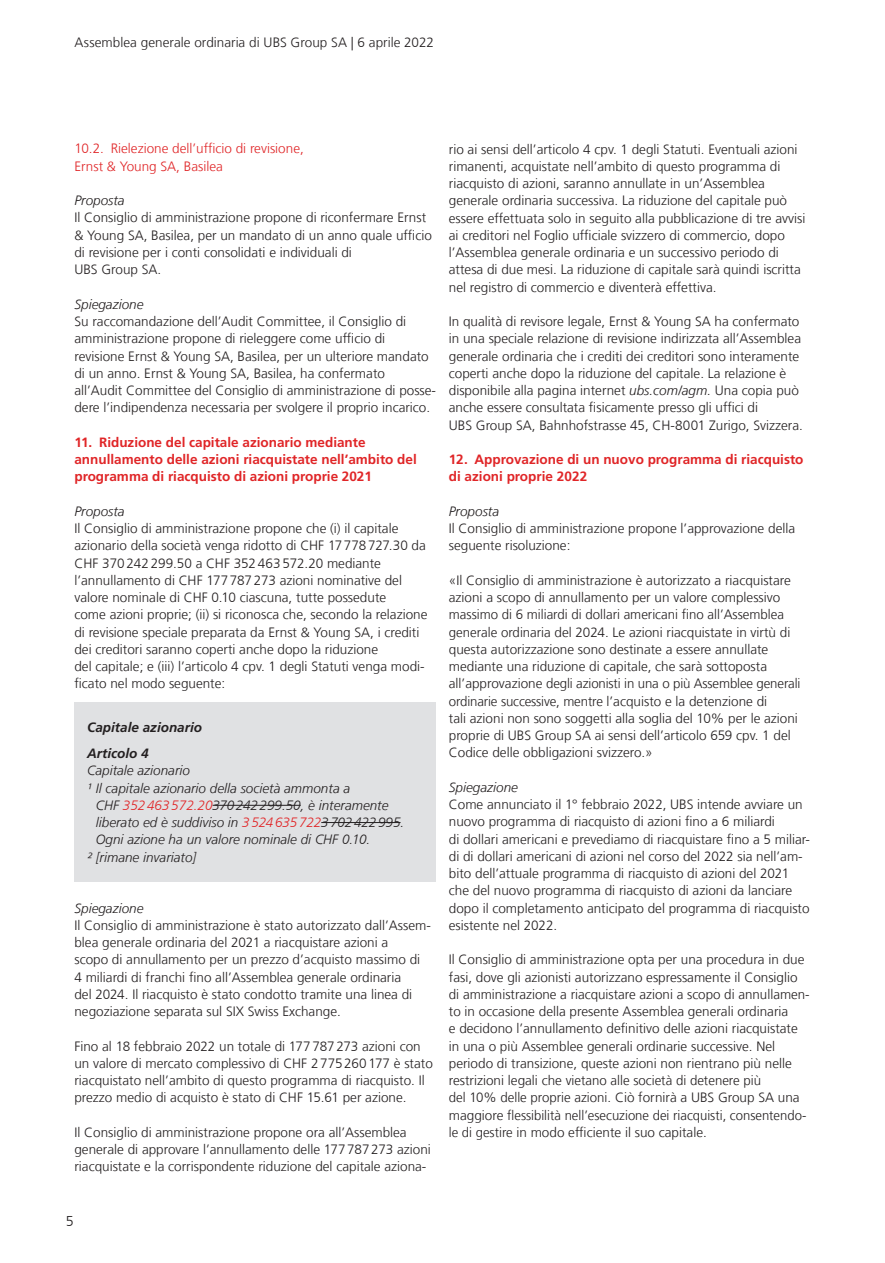
<style>
.page{position:relative;width:885px;height:1263px;background:#fff}
.page>*{position:absolute;margin:0;border:0;box-sizing:border-box;transform-origin:0 0}
.t1{font:300 14.25px "Frutiger LT Com";color:#231f20}
.t2{font:300 13.5px/17.2px "Frutiger LT Com";color:#231f20}
.t3{font:italic 300 13.5px "Frutiger LT Com";color:#231f20}
.t4{font:700 13.5px/17.2px "Frutiger LT Com";color:#e02527}
.t5{font:300 13.5px/17.2px "Frutiger LT Com";color:#e02527}
.t6{font:italic 700 13.5px/25.8px "Frutiger LT Com";color:#231f20}
.s1{color:#e02527}
.s2{font-style:italic}
</style>
<div class="page">
<div style="left:74px;top:702px;width:362px;height:180px;background:#e0e1e3"></div>
<hr style="left:212px;top:805px;width:89px;height:1px;background:#231f20">
<hr style="left:321px;top:822px;width:79px;height:1px;background:#231f20">
<p class="t2" style="left:74px;top:34px;width:361px">Assemblea generale ordinaria di UBS Group SA | 6 aprile 2022</p>
<p class="t5" style="left:74px;top:140px;width:231px">10.2. Rielezione dell’ufficio di revisione,<br>Ernst &amp; Young SA, Basilea</p>
<p class="t3" style="left:74px;top:193px;width:52px">Proposta</p>
<p class="t2" style="left:74px;top:209px;width:359px">Il Consiglio di amministrazione propone di riconfermare Ernst &amp; Young SA, Basilea, per un mandato di un anno quale ufficio di revisione per i conti consolidati e individuali di<br>UBS Group SA.</p>
<p class="t3" style="left:74px;top:296px;width:71px">Spiegazione</p>
<p class="t2" style="left:74px;top:313px;width:363px">Su raccomandazione dell’Audit Committee, il Consiglio di amministrazione propone di rieleggere come ufficio di revisione Ernst &amp; Young SA, Basilea, per un ulteriore mandato di un anno. Ernst &amp; Young SA, Basilea, ha confermato all’Audit Committee del Consiglio di amministrazione di posse&shy;dere l’indipendenza necessaria per svolgere il proprio incarico.</p>
<p class="t4" style="left:74px;top:434px;width:344px">11. Riduzione del capitale azionario mediante annullamento delle azioni riacquistate nell’ambito del programma di riacquisto di azioni proprie 2021</p>
<p class="t3" style="left:74px;top:503px;width:52px">Proposta</p>
<p class="t2" style="left:74px;top:520px;width:354px">Il Consiglio di amministrazione propone che (i) il capitale azionario della società venga ridotto di CHF 17778727.30 da CHF 370242299.50 a CHF 352463572.20 mediante l’annullamento di CHF 177787273 azioni nominative del valore nominale di CHF 0.10 ciascuna, tutte possedute<br>come azioni proprie; (ii) si riconosca che, secondo la relazione di revisione speciale preparata da Ernst &amp; Young SA, i crediti dei creditori saranno coperti anche dopo la riduzione<br>del capitale; e (iii) l’articolo 4 cpv. 1 degli Statuti venga modi&shy;ficato nel modo seguente:</p>
<p class="t6" style="left:87px;top:715px;width:116px">Capitale azionario<br>Articolo 4</p>
<p class="t3" style="left:87px;top:763px;width:104px">Capitale azionario</p>
<p class="t3" style="left:87px;top:780px;width:264px">¹ Il capitale azionario della società ammonta a</p>
<p class="t3" style="left:96px;top:797px;width:294px">CHF <span class="s1">352463572.20</span>370242299.50, è interamente</p>
<p class="t3" style="left:96px;top:814px;width:310px">liberato ed è suddiviso in <span class="s1">3524635722</span>3702422995.</p>
<p class="t3" style="left:96px;top:832px;width:276px">Ogni azione ha un valore nominale di CHF 0.10.</p>
<p class="t3" style="left:87px;top:849px;width:111px">² [rimane invariato]</p>
<p class="t3" style="left:74px;top:900px;width:71px">Spiegazione</p>
<p class="t2" style="left:74px;top:917px;width:358px">Il Consiglio di amministrazione è stato autorizzato dall’Assem&shy;blea generale ordinaria del 2021 a riacquistare azioni a<br>scopo di annullamento per un prezzo d’acquisto massimo di 4 miliardi di franchi fino all’Assemblea generale ordinaria<br>del 2024. Il riacquisto è stato condotto tramite una linea di negoziazione separata sul SIX Swiss Exchange.</p>
<p class="t2" style="left:74px;top:1037px;width:360px">Fino al 18 febbraio 2022 un totale di 177787273 azioni con un valore di mercato complessivo di CHF 2775260177 è stato riacquistato nell’ambito di questo programma di riacquisto. Il prezzo medio di acquisto è stato di CHF 15.61 per azione.</p>
<p class="t2" style="left:74px;top:1124px;width:358px">Il Consiglio di amministrazione propone ora all’Assemblea generale di approvare l’annullamento delle 177787273 azioni riacquistate e la corrispondente riduzione del capitale aziona-</p>
<p class="t2" style="left:449px;top:140px;width:358px">rio ai sensi dell’articolo 4 cpv. 1 degli Statuti. Eventuali azioni rimanenti, acquistate nell’ambito di questo programma di riacquisto di azioni, saranno annullate in un’Assemblea generale ordinaria successiva. La riduzione del capitale può essere effettuata solo in seguito alla pubblicazione di tre avvisi ai creditori nel Foglio ufficiale svizzero di commercio, dopo l’Assemblea generale ordinaria e un successivo periodo di attesa di due mesi. La riduzione di capitale sarà quindi iscritta nel registro di commercio e diventerà effettiva.</p>
<p class="t2" style="left:449px;top:313px;width:355px">In qualità di revisore legale, Ernst &amp; Young SA ha confermato in una speciale relazione di revisione indirizzata all’Assemblea generale ordinaria che i crediti dei creditori sono interamente coperti anche dopo la riduzione del capitale. La relazione è disponibile alla pagina internet <span class="s2">ubs.com/agm.</span> Una copia può anche essere consultata fisicamente presso gli uffici di<br>UBS Group SA, Bahnhofstrasse 45, CH-8001 Zurigo, Svizzera.</p>
<p class="t4" style="left:449px;top:451px;width:356px">12. Approvazione di un nuovo programma di riacquisto di azioni proprie 2022</p>
<p class="t3" style="left:449px;top:503px;width:52px">Proposta</p>
<p class="t2" style="left:449px;top:520px;width:348px">Il Consiglio di amministrazione propone l’approvazione della seguente risoluzione:</p>
<p class="t2" style="left:449px;top:572px;width:353px">«Il Consiglio di amministrazione è autorizzato a riacquistare azioni a scopo di annullamento per un valore complessivo massimo di 6 miliardi di dollari americani fino all’Assemblea generale ordinaria del 2024. Le azioni riacquistate in virtù di questa autorizzazione sono destinate a essere annullate mediante una riduzione di capitale, che sarà sottoposta all’approvazione degli azionisti in una o più Assemblee generali ordinarie successive, mentre l’acquisto e la detenzione di<br>tali azioni non sono soggetti alla soglia del 10% per le azioni proprie di UBS Group SA ai sensi dell’articolo 659 cpv. 1 del Codice delle obbligazioni svizzero.»</p>
<p class="t3" style="left:449px;top:779px;width:71px">Spiegazione</p>
<p class="t2" style="left:449px;top:796px;width:363px">Come annunciato il 1° febbraio 2022, UBS intende avviare un nuovo programma di riacquisto di azioni fino a 6 miliardi<br>di dollari americani e prevediamo di riacquistare fino a 5 miliar&shy;di di dollari americani di azioni nel corso del 2022 sia nell’am&shy;bito dell’attuale programma di riacquisto di azioni del 2021 che del nuovo programma di riacquisto di azioni da lanciare dopo il completamento anticipato del programma di riacquisto esistente nel 2022.</p>
<p class="t2" style="left:449px;top:951px;width:362px">Il Consiglio di amministrazione opta per una procedura in due fasi, dove gli azionisti autorizzano espressamente il Consiglio di amministrazione a riacquistare azioni a scopo di annullamen&shy;to in occasione della presente Assemblea generali ordinaria<br>e decidono l’annullamento definitivo delle azioni riacquistate in una o più Assemblee generali ordinarie successive. Nel periodo di transizione, queste azioni non rientrano più nelle restrizioni legali che vietano alle società di detenere più<br>del 10% delle proprie azioni. Ciò fornirà a UBS Group SA una maggiore flessibilità nell’esecuzione dei riacquisti, consentendo&shy;le di gestire in modo efficiente il suo capitale.</p>
<p class="t1" style="left:66px;top:1212px;width:9px">5</p>
</div>
